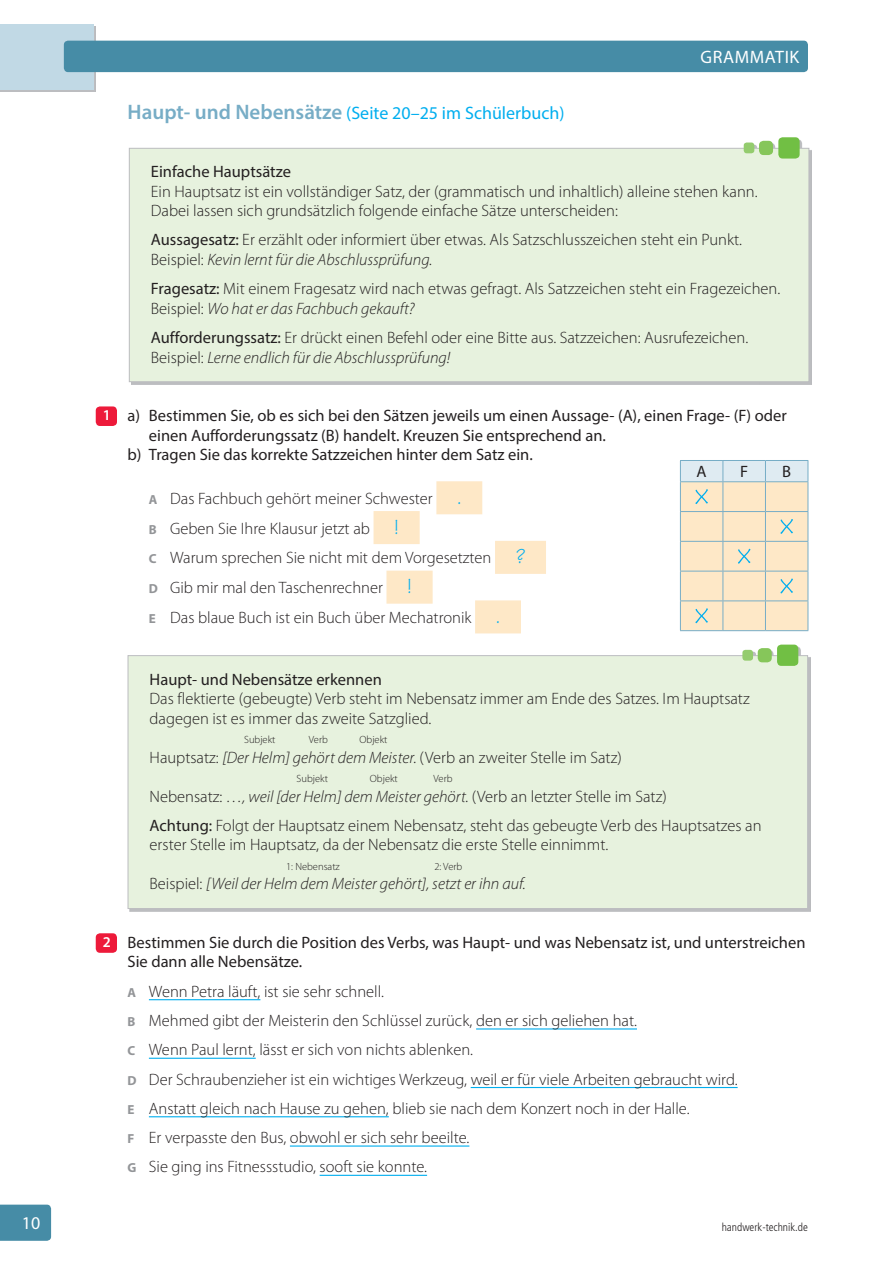
<style>
.page{position:relative;width:893px;height:1265px;background:#fff}
.page>*{position:absolute;margin:0;border:0;box-sizing:border-box;transform-origin:0 0}
.t1{font:18px "Myriad Pro";color:#00aeef}
.t2{font:18px "Myriad Pro";letter-spacing:.03em;color:#fff}
.t3{font:300 16.5px/29.2px "Myriad Pro";color:#231f20}
.t4{font:16.5px/19.5px "Myriad Pro";color:#231f20}
.t5{font:italic 300 16.5px "Myriad Pro";color:#231f20}
.t6{font:600 15px "Myriad Pro";color:#fff}
.t7{font:300 condensed 11.25px "Frutiger LT Std";color:#231f20}
.t8{font:300 10.5px "Myriad Pro";color:#231f20}
.s1{font-weight:600;font-size:21px;color:#77adc6}
.s2{font-weight:400}
.s3{font-style:italic}
.s4{font-weight:700;font-size:13.2px;color:#939598}
.s5{font-family:"Tekton Pro";font-weight:400;font-size:21px;color:#00aeef}
.s6{font-style:normal}
</style>
<div class="page">
<div style="left:0;top:1204px;width:51px;height:36px;background:#468ca6"></div>
<div style="left:0;top:24px;width:94px;height:66px;background:#c1d9e5"></div>
<div style="left:64px;top:41px;width:744px;height:31px;background:#468ca6;border-radius:4px"></div>
<hr style="left:149px;top:999px;width:111px;height:1px;background:#00aeef">
<hr style="left:476px;top:1028px;width:161px;height:1px;background:#00aeef">
<hr style="left:149px;top:1057px;width:107px;height:1px;background:#00aeef">
<hr style="left:471px;top:1086px;width:267px;height:1px;background:#00aeef">
<hr style="left:149px;top:1116px;width:240px;height:1px;background:#00aeef">
<hr style="left:290px;top:1145px;width:179px;height:1px;background:#00aeef">
<hr style="left:320px;top:1174px;width:107px;height:1px;background:#00aeef">
<hr style="left:680px;top:630px;width:43px;height:1px;background:#77adc6">
<hr style="left:723px;top:630px;width:42px;height:1px;background:#77adc6">
<hr style="left:765px;top:630px;width:43px;height:1px;background:#77adc6">
<div style="left:436px;top:481px;width:46px;height:33px;background:#fee8c7"></div>
<div style="left:374px;top:511px;width:46px;height:33px;background:#fee8c7"></div>
<div style="left:495px;top:541px;width:51px;height:33px;background:#fee8c7"></div>
<div style="left:386px;top:570px;width:47px;height:33px;background:#fee8c7"></div>
<div style="left:475px;top:600px;width:46px;height:33px;background:#fee8c7"></div>
<svg style="left:680px;top:460px;width:129px;height:170px;background:#eee3cc"></svg>
<img style="left:131px;top:140px;width:680px;height:244px">
<div style="left:129px;top:148px;width:680px;height:233px;background:#e7f2de"></div>
<div style="left:129px;top:148px;width:680px;height:234px;border:1px solid #bcbdc0"></div>
<div style="left:778px;top:137px;width:22px;height:21px;background:#71bf44;border-radius:4px"></div>
<div style="left:759px;top:141px;width:14px;height:14px;background:#86c65a;border-radius:4px"></div>
<div style="left:744px;top:142px;width:10px;height:11px;background:#94cc6e;border-radius:3px"></div>
<div style="left:96px;top:406px;width:21px;height:20px;background:#ed1a3a;border-radius:4px"></div>
<img style="left:130px;top:646px;width:680px;height:265px">
<div style="left:128px;top:655px;width:680px;height:253px;background:#e7f2de"></div>
<div style="left:128px;top:655px;width:680px;height:253px;border:1px solid #bcbdc0"></div>
<div style="left:777px;top:644px;width:21px;height:21px;background:#71bf44;border-radius:4px"></div>
<div style="left:758px;top:648px;width:14px;height:14px;background:#86c65a;border-radius:4px"></div>
<div style="left:742px;top:649px;width:11px;height:11px;background:#94cc6e;border-radius:3px"></div>
<div style="left:96px;top:933px;width:21px;height:19px;background:#ed1a3a;border-radius:4px"></div>
<p class="t2" style="left:22px;top:1211px;width:20px">10</p>
<p class="t6" style="left:103px;top:406px;width:10px">1</p>
<p class="t1" style="left:128px;top:101px;width:438px"><span class="s1">Haupt- und Nebensätze</span> (Seite 20–25 im Schülerbuch)</p>
<p class="t2" style="left:701px;top:45px;width:100px">GRAMMATIK</p>
<p class="t3" style="left:151px;top:162px;width:608px;line-height:19.5px"><span class="s2">Einfache Hauptsätze<br></span>Ein Hauptsatz ist ein vollständiger Satz, der (grammatisch und inhaltlich) alleine stehen kann.<br>Dabei lassen sich grundsätzlich folgende einfache Sätze unterscheiden:</p>
<p class="t3" style="left:151px;top:230px;width:593px;line-height:19.5px"><span class="s2">Aussagesatz:</span> Er erzählt oder informiert über etwas. Als Satzschlusszeichen steht ein Punkt.<br>Beispiel: <span class="s3">Kevin lernt für die Abschlussprüfung.</span></p>
<p class="t3" style="left:151px;top:279px;width:631px;line-height:19.5px"><span class="s2">Fragesatz:</span> Mit einem Fragesatz wird nach etwas gefragt. Als Satzzeichen steht ein Fragezeichen.<br>Beispiel: <span class="s3">Wo hat er das Fachbuch gekauft?</span></p>
<p class="t3" style="left:151px;top:328px;width:599px;line-height:19.5px"><span class="s2">Aufforderungssatz:</span> Er drückt einen Befehl oder eine Bitte aus. Satzzeichen: Ausrufezeichen.<br>Beispiel: <span class="s3">Lerne endlich für die Abschlussprüfung!</span></p>
<p class="t4" style="left:128px;top:405px;width:661px">a) Bestimmen Sie, ob es sich bei den Sätzen jeweils um einen Aussage- (A), einen Frage- (F) oder</p>
<p class="t4" style="left:149px;top:425px;width:459px">einen Aufforderungssatz (B) handelt. Kreuzen Sie entsprechend an.</p>
<p class="t4" style="left:128px;top:444px;width:407px">b) Tragen Sie das korrekte Satzzeichen hinter dem Satz ein.</p>
<p class="t4" style="left:697px;top:461px;width:12px">A</p>
<p class="t4" style="left:740px;top:461px;width:10px">F</p>
<p class="t4" style="left:782px;top:461px;width:10px">B</p>
<p class="t3" style="left:149px;top:483px;width:378px;line-height:29.7px"><span class="s4">A</span> Das Fachbuch gehört meiner Schwester <span class="s5">.<br></span><span class="s4">B</span> Geben Sie Ihre Klausur jetzt ab <span class="s5">!<br></span><span class="s4">C</span> Warum sprechen Sie nicht mit dem Vorgesetzten <span class="s5">?<br></span><span class="s4">D</span> Gib mir mal den Taschenrechner <span class="s5">!<br></span><span class="s4">E</span> Das blaue Buch ist ein Buch über Mechatronik <span class="s5">.</span></p>
<p class="t6" style="left:103px;top:932px;width:10px">2</p>
<p class="t3" style="left:150px;top:669px;width:602px;line-height:19.5px"><span class="s2">Haupt- und Nebensätze erkennen<br></span>Das flektierte (gebeugte) Verb steht im Nebensatz immer am Ende des Satzes. Im Hauptsatz dagegen ist es immer das zweite Satzglied.</p>
<p class="t8" style="left:244px;top:733px;width:33px">Subjekt</p>
<p class="t8" style="left:309px;top:733px;width:21px">Verb</p>
<p class="t8" style="left:359px;top:733px;width:29px">Objekt</p>
<p class="t3" style="left:150px;top:742px;width:474px">Hauptsatz: <span class="s3">[Der Helm] gehört dem Meister.</span> (Verb an zweiter Stelle im Satz)</p>
<p class="t8" style="left:297px;top:772px;width:33px">Subjekt</p>
<p class="t8" style="left:370px;top:772px;width:29px">Objekt</p>
<p class="t8" style="left:434px;top:772px;width:21px">Verb</p>
<p class="t3" style="left:150px;top:781px;width:613px">Nebensatz: <span class="s3">…, weil [der Helm] dem Meister gehört.</span> (Verb an letzter Stelle im Satz)<br><span class="s2">Achtung:</span> Folgt der Hauptsatz einem Nebensatz, steht das gebeugte Verb des Hauptsatzes an</p>
<p class="t3" style="left:150px;top:830px;width:460px">erster Stelle im Hauptsatz, da der Nebensatz die erste Stelle einnimmt.</p>
<p class="t8" style="left:286px;top:860px;width:55px">1: Nebensatz</p>
<p class="t8" style="left:434px;top:860px;width:30px">2: Verb</p>
<p class="t5" style="left:150px;top:875px;width:378px"><span class="s6">Beispiel:</span> [Weil der Helm dem Meister gehört], setzt er ihn auf.</p>
<p class="t4" style="left:128px;top:932px;width:679px">Bestimmen Sie durch die Position des Verbs, was Haupt- und was Nebensatz ist, und unterstreichen<br>Sie dann alle Nebensätze.</p>
<p class="t3" style="left:128px;top:976px;width:611px"><span class="s4">A</span> Wenn Petra läuft, ist sie sehr schnell.<br><span class="s4">B</span> Mehmed gibt der Meisterin den Schlüssel zurück, den er sich geliehen hat.<br><span class="s4">C</span> Wenn Paul lernt, lässt er sich von nichts ablenken.<br><span class="s4">D</span> Der Schraubenzieher ist ein wichtiges Werkzeug, weil er für viele Arbeiten gebraucht wird.<br><span class="s4">E</span> Anstatt gleich nach Hause zu gehen, blieb sie nach dem Konzert noch in der Halle.<br><span class="s4">F</span> Er verpasste den Bus, obwohl er sich sehr beeilte.<br><span class="s4">G</span> Sie ging ins Fitnessstudio, sooft sie konnte.</p>
<p class="t7" style="left:722px;top:1220px;width:88px">handwerk-technik.de</p>
</div>
